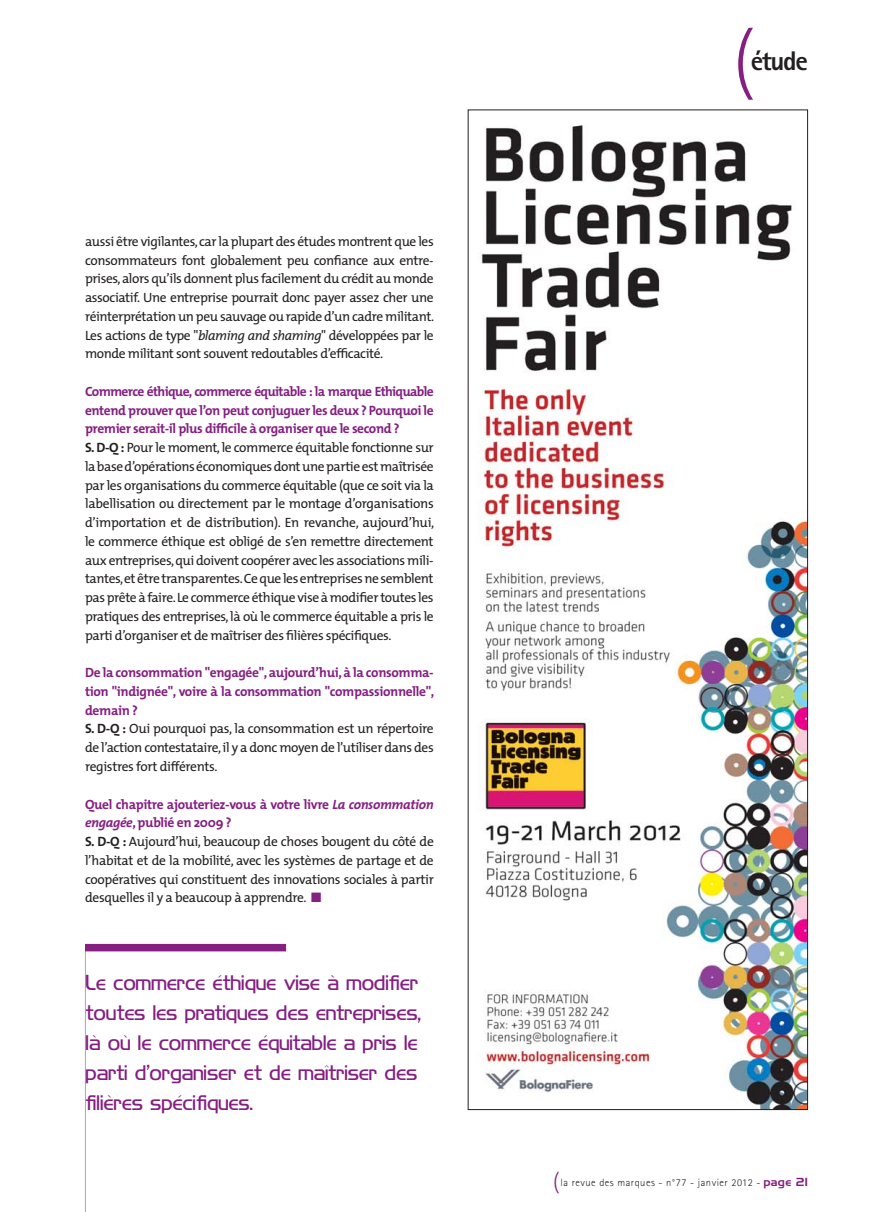
<style>
.page{position:relative;width:893px;height:1212px;background:#fff}
.page>*{position:absolute;margin:0;border:0;box-sizing:border-box;transform-origin:0 0}
.t1{font:300 75px "The Mix";color:#851f82}
.t2{font:800 27px "Rotis Sans Serif";letter-spacing:-.05em;color:#231f20}
.t3{font:19.5px/30px "Hancock Park Light Laser";color:#851f82}
.t4{font:13.5px/18.8px "The Mix";letter-spacing:-.03em;color:#231f20}
.t5{font:300 10.5px "Rotis Sans Serif";letter-spacing:.05em;color:#231f20}
.s1{font-style:italic}
.s2{font-weight:700;color:#851f82}
.s3{font-weight:700}
.s4{font-weight:700;font-style:italic;color:#851f82}
.s5{font-family:"The Mix";font-size:22.5px;color:#851f82}
.s6{font-family:"Hancock Park Laser";font-weight:400;color:#851f82}
</style>
<div class="page">
<hr style="left:85px;top:945px;width:1px;height:267px;background:#a7a9ac">
<div style="left:85px;top:944px;width:201px;height:7px;background:#851f82"></div>
<img style="left:478px;top:125px;width:328px;height:983px">
<p class="t4" style="left:85px;top:233px;width:351px;text-align:justify">aussi être vigilantes, car la plupart des études montrent que les consommateurs font globalement peu confiance aux entre&shy;prises, alors qu’ils donnent plus facilement du crédit au monde associatif. Une entreprise pourrait donc payer assez cher une réinterprétation un peu sauvage ou rapide d’un cadre militant.<br>Les actions de type "<span class="s1">blaming and shaming</span>" développées par le monde militant sont souvent redoutables d’efficacité.</p>
<p class="t4" style="left:85px;top:383px;width:351px"><span class="s2">Commerce éthique, commerce équitable : la marque Ethiquable entend prouver que l’on peut conjuguer les deux ? Pourquoi le premier serait-il plus difficile à organiser que le second ?<br></span><span class="s3">S. D-Q :</span> Pour le moment, le commerce équitable fonctionne sur la base d’opérations économiques dont une partie est maîtrisée par les organisations du commerce équitable (que ce soit via la labellisation ou directement par le montage d’organisations d’importation et de distribution). En revanche, aujourd’hui, le commerce éthique est obligé de s’en remettre directement aux entreprises, qui doivent coopérer avec les associations mili&shy;tantes, et être transparentes. Ce que les entreprises ne semblent pas prête à faire. Le commerce éthique vise à modifier toutes les pratiques des entreprises, là où le commerce équitable a pris le parti d’organiser et de maîtriser des filières spécifiques.</p>
<p class="t4" style="left:85px;top:664px;width:351px"><span class="s2">De la consommation "engagée", aujourd’hui, à la consomma&shy;tion "indignée", voire à la consommation "compassionnelle", demain ?<br></span><span class="s3">S. D-Q :</span> Oui pourquoi pas, la consommation est un répertoire de l’action contestataire, il y a donc moyen de l’utiliser dans des registres fort différents.</p>
<p class="t4" style="left:85px;top:795px;width:350px"><span class="s2">Quel chapitre ajouteriez-vous à votre livre</span> <span class="s4">La consommation engagée</span><span class="s2">, publié en 2009 ?<br></span><span class="s3">S. D-Q :</span> Aujourd’hui, beaucoup de choses bougent du côté de l’habitat et de la mobilité, avec les systèmes de partage et de coopératives qui constituent des innovations sociales à partir desquelles il y a beaucoup à apprendre.</p>
<h3 class="t3" style="left:86px;top:969px;width:336px">Le commerce éthique vise à modifier toutes les pratiques des entreprises, là où le commerce équitable a pris le parti d’organiser et de maîtriser des filières spécifiques.</h3>
<h1 class="t1" style="left:732px;top:31px;width:24px">(</h1>
<h2 class="t2" style="left:751px;top:52px;width:59px">étude</h2>
<p class="t5" style="left:553px;top:1179px;width:257px"><span class="s5">(</span>la revue des marques - n°77 - janvier 2012 - <span class="s6">page 21</span></p>
</div>
